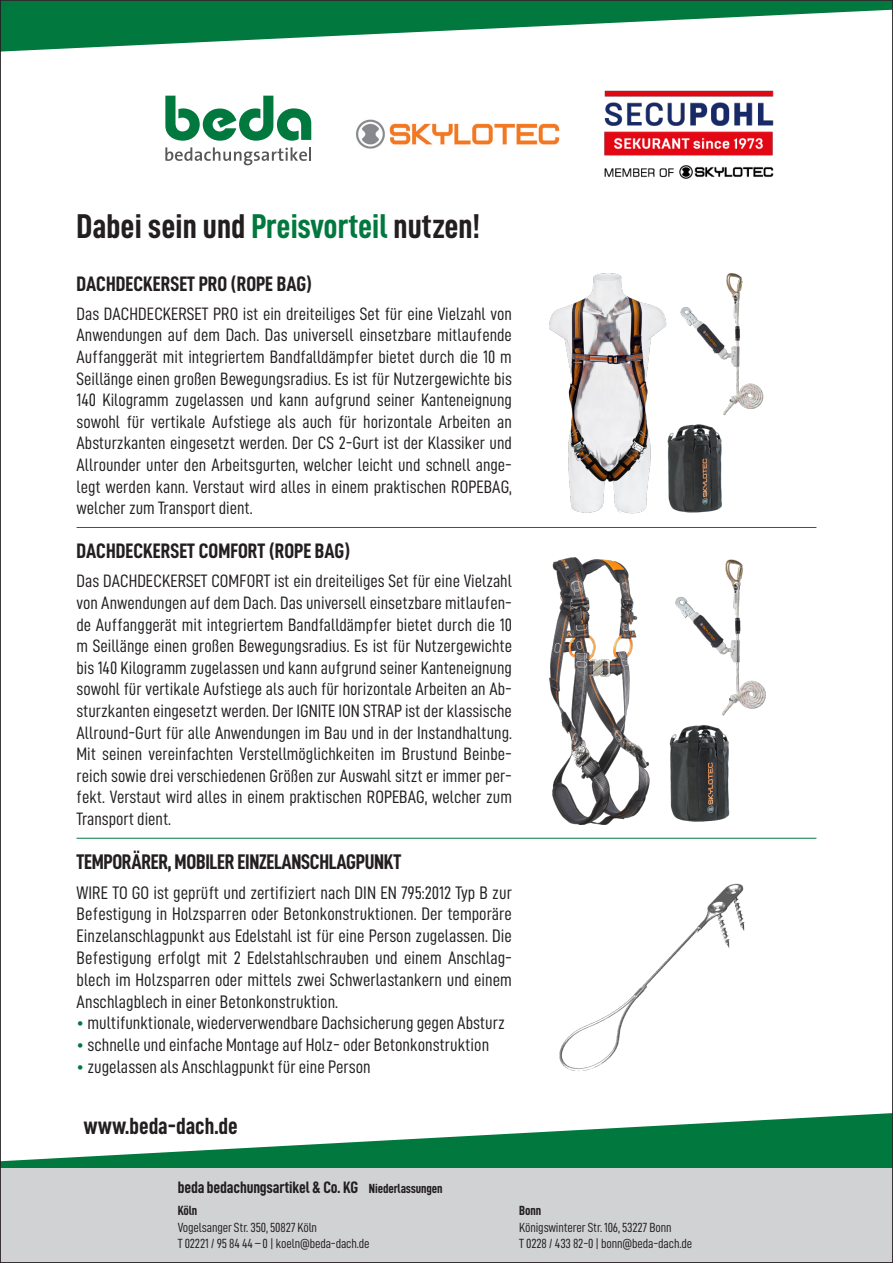
<style>
.page{position:relative;width:893px;height:1263px;background:#fff}
.page>*{position:absolute;margin:0;border:0;box-sizing:border-box;transform-origin:0 0}
.t1{font:34.5px "D DIN Condensed Bold";color:#231f20}
.t2{font:23.55px "D DIN Condensed Bold";color:#231f20}
.t3{font:21.15px "D DIN Condensed Bold";letter-spacing:-.015em;color:#231f20}
.t4{font:21px "D DIN Condensed Bold";color:#231f20}
.t5{font:18.15px/21.8px "D DIN Condensed";color:#231f20;text-align:justify}
.t6{font:18px/21.6px "D DIN Condensed";color:#231f20;text-align:justify}
.t7{font:16.65px "D DIN Condensed Bold";letter-spacing:-.01em;color:#231f20}
.t8{font:13.35px "D DIN Condensed";letter-spacing:-.01em;color:#231f20}
.t9{font:13.35px "D DIN Condensed Bold";letter-spacing:-.01em;color:#231f20}
.s1{color:#00783e}
.s2{font-size:13.35px}
</style>
<div class="page">
<img style="left:550px;top:273px;width:214px;height:241px">
<img style="left:550px;top:558px;width:216px;height:267px">
<img style="left:356px;top:119px;width:204px;height:30px">
<img style="left:604px;top:90px;width:170px;height:89px">
<hr style="left:77px;top:527px;width:739px;height:1px;background:#00783e">
<hr style="left:77px;top:838px;width:739px;height:1px;background:#00783e">
<img style="left:559px;top:883px;width:186px;height:188px">
<svg style="left:2px;top:2px;width:889px;height:50px;fill:#00783e"></svg>
<svg style="left:165px;top:96px;width:146px;height:69px"></svg>
<svg style="left:2px;top:1113px;width:889px;height:55px;fill:#00783e"></svg>
<div style="left:0;top:1168px;width:893px;height:95px;background:#d1d2d4"></div>
<p class="t1" style="left:77px;top:207px;width:405px">Dabei sein und <span class="s1">Preisvorteil</span> nutzen!</p>
<p class="t4" style="left:77px;top:272px;width:237px">DACHDECKERSET PRO (ROPE BAG)</p>
<p class="t6" style="left:77px;top:302px;width:437px">Das DACHDECKERSET PRO ist ein dreiteiliges Set für eine Vielzahl von Anwendungen auf dem Dach. Das universell einsetzbare mitlaufende Auffanggerät mit integriertem Bandfalldämpfer bietet durch die 10 m Seillänge einen großen Bewegungsradius. Es ist für Nutzergewichte bis 140 Kilogramm zugelassen und kann aufgrund seiner Kanteneignung sowohl für vertikale Aufstiege als auch für horizontale Arbeiten an Absturzkanten eingesetzt werden. Der CS 2-Gurt ist der Klassiker und Allrounder unter den Arbeitsgurten, welcher leicht und schnell ange&shy;legt werden kann. Verstaut wird alles in einem praktischen ROPEBAG, welcher zum Transport dient.</p>
<p class="t4" style="left:77px;top:539px;width:275px">DACHDECKERSET COMFORT (ROPE BAG)</p>
<p class="t6" style="left:77px;top:570px;width:437px">Das DACHDECKERSET COMFORT ist ein dreiteiliges Set für eine Vielzahl von Anwendungen auf dem Dach. Das universell einsetzbare mitlaufen&shy;de Auffanggerät mit integriertem Bandfalldämpfer bietet durch die 10 m Seillänge einen großen Bewegungsradius. Es ist für Nutzergewichte bis 140 Kilogramm zugelassen und kann aufgrund seiner Kanteneignung sowohl für vertikale Aufstiege als auch für horizontale Arbeiten an Ab&shy;sturzkanten eingesetzt werden. Der IGNITE ION STRAP ist der klassische Allround-Gurt für alle Anwendungen im Bau und in der Instandhaltung.<br>Mit seinen vereinfachten Verstellmöglichkeiten im Brustund Beinbe&shy;reich sowie drei verschiedenen Größen zur Auswahl sitzt er immer per&shy;fekt. Verstaut wird alles in einem praktischen ROPEBAG, welcher zum Transport dient.</p>
<p class="t3" style="left:77px;top:850px;width:326px">TEMPORÄRER, MOBILER EINZELANSCHLAGPUNKT</p>
<p class="t5" style="left:77px;top:881px;width:437px">WIRE TO GO ist geprüft und zertifiziert nach DIN EN 795:2012 Typ B zur Befestigung in Holzsparren oder Betonkonstruktionen. Der temporäre Einzelanschlagpunkt aus Edelstahl ist für eine Person zugelassen. Die Befestigung erfolgt mit 2 Edelstahlschrauben und einem Anschlag&shy;blech im Holzsparren oder mittels zwei Schwerlastankern und einem Anschlagblech in einer Betonkonstruktion.</p>
<p class="t5" style="left:77px;top:1012px;width:430px"><span class="s1">•</span> multifunktionale, wiederverwendbare Dachsicherung gegen Absturz</p>
<p class="t5" style="left:77px;top:1034px;width:414px"><span class="s1">•</span> schnelle und einfache Montage auf Holz- oder Betonkonstruktion</p>
<p class="t5" style="left:77px;top:1056px;width:296px"><span class="s1">•</span> zugelassen als Anschlagpunkt für eine Person</p>
<p class="t2" style="left:84px;top:1113px;width:156px">www.beda-dach.de</p>
<p class="t7" style="left:178px;top:1178px;width:266px">beda bedachungsartikel &amp; Co. KG <span class="s2">Niederlassungen</span></p>
<p class="t9" style="left:178px;top:1203px;width:21px">Köln</p>
<p class="t8" style="left:178px;top:1220px;width:141px">Vogelsanger Str. 350, 50827 Köln</p>
<p class="t8" style="left:178px;top:1236px;width:193px">T 02221 / 95 84 44 – 0 | koeln@beda-dach.de</p>
<p class="t9" style="left:519px;top:1203px;width:24px">Bonn</p>
<p class="t8" style="left:519px;top:1220px;width:154px">Königswinterer Str. 106, 53227 Bonn</p>
<p class="t8" style="left:519px;top:1236px;width:174px">T 0228 / 433 82-0 | bonn@beda-dach.de</p>
</div>
